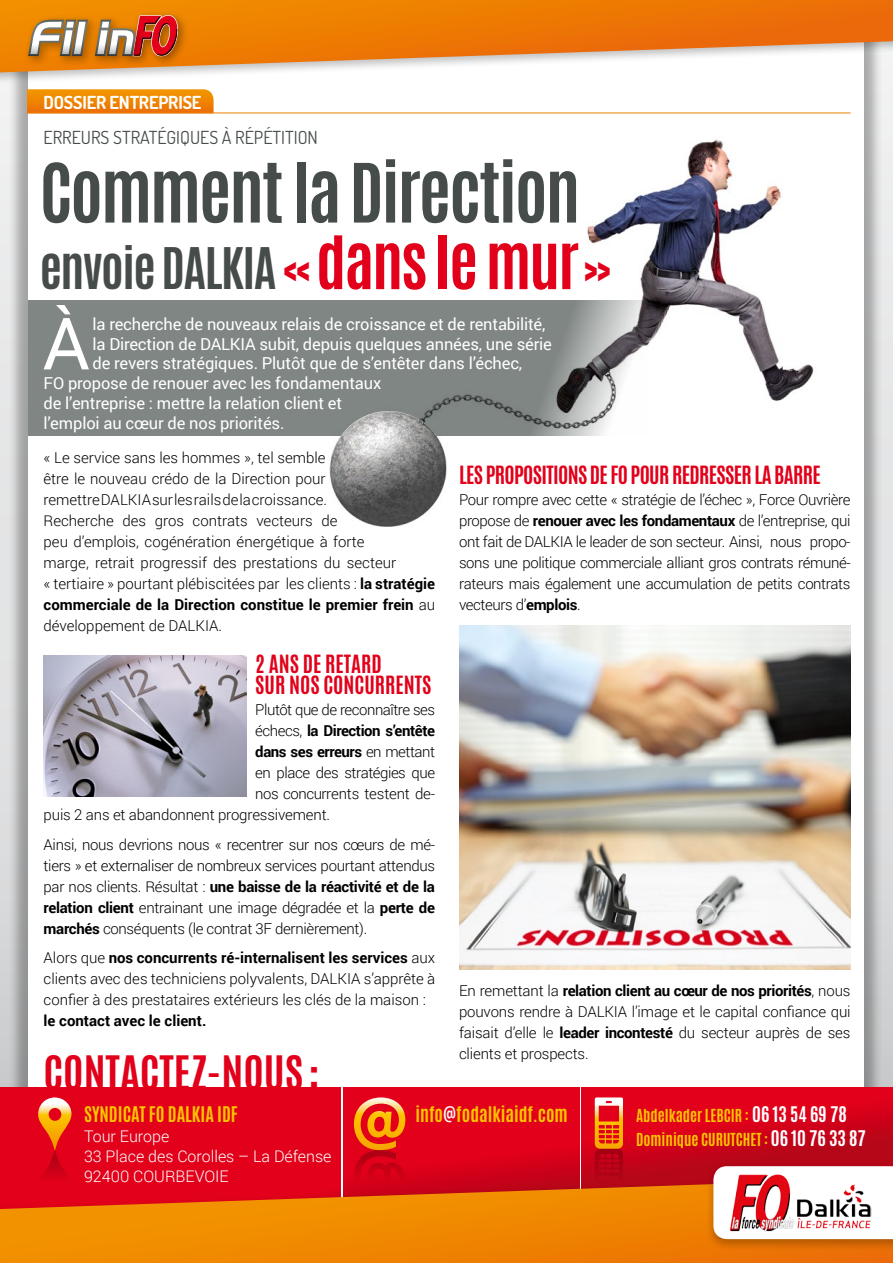
<style>
.page{position:relative;width:893px;height:1263px;background:#fff}
.page>*{position:absolute;margin:0;border:0;box-sizing:border-box;transform-origin:0 0}
.t1{font:72.15px "Roboto";color:#fff}
.t2{font:700 69.45px "Antonio";letter-spacing:-.03em;color:#464c49}
.t3{font:700 47.85px "Antonio";letter-spacing:-.03em;color:#464c49}
.t4{font:700 39.6px "Antonio";color:#e2001a;scale:1.06 1}
.t5{font:700 21px "Antonio";letter-spacing:-.03em;color:#e2001a}
.t6{font:700 21px/21px "Antonio";color:#e2001a}
.t7{font:700 18px "Antonio";color:#fcc400}
.t8{font:18px "Dosis";color:#464c49}
.t9{font:700 18px "Dosis";letter-spacing:-.01em;color:#fff}
.t10{font:16.5px "Roboto";letter-spacing:-.01em;color:#fff}
.t11{font:300 16.05px/19.8px "Roboto";color:#fff}
.t12{font:300 15px/21px "Roboto";color:#000;text-align:justify}
.t13{font:700 15px/24.2px "Antonio";color:#fcc400}
.t14{font:700 15px "Roboto";letter-spacing:-.03em;color:#000}
.t15{font:300 15px "Roboto";letter-spacing:-.03em;color:#000}
.t16{font:700 15px "Roboto";color:#000}
.s1{color:#e2001a}
.s2{font-size:62.1px;color:#e2001a}
.s3{font-weight:700}
.s4{font-weight:300}
.s5{color:#fff}
.s6{font-size:18px;color:#fff}
</style>
<div class="page">
<div style="left:27px;top:300px;width:621px;height:136px;background:#808683"></div>
<img style="left:310px;top:112px;width:541px;height:415px">
<div style="left:0;top:0;width:35px;height:1263px;background:#000;opacity:.3"></div>
<div style="left:857px;top:0;width:36px;height:1263px;background:#000;opacity:.3"></div>
<svg style="left:582px;top:1087px;width:311px;height:84px;background:#d30119"></svg>
<svg style="left:595px;top:1097px;width:28px;height:74px;background:#dd532e"></svg>
<div style="left:0;top:1087px;width:341px;height:176px;background:#e2001a"></div>
<svg style="left:38px;top:1097px;width:33px;height:74px"></svg>
<div style="left:343px;top:1087px;width:236px;height:176px;background:#e2001a"></div>
<svg style="left:354px;top:1097px;width:51px;height:74px"></svg>
<div style="left:0;top:0;width:893px;height:88px;background:#000;opacity:.25"></div>
<svg style="left:0;top:0;width:893px;height:72px;background:#ec943c"></svg>
<div style="left:0;top:1171px;width:893px;height:92px;background:#000;opacity:.25"></div>
<svg style="left:0;top:1178px;width:893px;height:85px;background:#ea6b05"></svg>
<div style="left:706px;top:1162px;width:187px;height:90px;background:#000;opacity:.25"></div>
<svg style="left:713px;top:1166px;width:180px;height:73px"></svg>
<img style="left:728px;top:1173px;width:144px;height:60px">
<svg style="left:27px;top:89px;width:187px;height:24px;background:#ef8506"></svg>
<hr style="left:27px;top:113px;width:823px;height:1px;background:#ee7f00">
<div style="left:128px;top:10px;width:61px;height:58px;background:#000;opacity:.37"></div>
<div style="left:23px;top:14px;width:75px;height:53px;background:#000;opacity:.37"></div>
<div style="left:90px;top:14px;width:56px;height:53px;background:#000;opacity:.37"></div>
<svg style="left:25px;top:15px;width:154px;height:43px;background:#c7743e"></svg>
<img style="left:97px;top:22px;width:37px;height:32px">
<img style="left:44px;top:655px;width:203px;height:142px">
<img style="left:459px;top:625px;width:391px;height:344px">
<p class="t9" style="left:44px;top:90px;width:159px">DOSSIER ENTREPRISE</p>
<p class="t8" style="left:44px;top:126px;width:276px">ERREURS STRATÉGIQUES À RÉPÉTITION</p>
<h2 class="t2" style="left:40px;top:140px;width:542px">Comment la Direction</h2>
<h3 class="t3" style="left:40px;top:232px;width:574px">envoie DALKIA <span class="s1">«</span><span class="s2">dans le mur</span><span class="s1">»</span></h3>
<h1 class="t1" style="left:43px;top:293px;width:48px">À</h1>
<p class="t10" style="left:93px;top:312px;width:454px">la recherche de nouveaux relais de croissance et de rentabilité,</p>
<p class="t10" style="left:93px;top:332px;width:461px">la Direction de DALKIA subit, depuis quelques années, une série</p>
<p class="t10" style="left:93px;top:352px;width:431px">de revers stratégiques. Plutôt que de s’entêter dans l’échec,</p>
<p class="t10" style="left:44px;top:372px;width:339px">FO propose de renouer avec les fondamentaux</p>
<p class="t10" style="left:44px;top:391px;width:300px">de l’entreprise : mettre la relation client et</p>
<p class="t10" style="left:44px;top:411px;width:242px">l’emploi au cœur de nos priorités.</p>
<p class="t12" style="left:44px;top:447px;width:393px;text-align:left">« Le service sans les hommes », tel semble<br>être le nouveau crédo de la Direction pour<br>remettre DALKIA sur les rails de la croissance.<br>Recherche des gros contrats vecteurs de<br>peu d’emplois, cogénération énergétique à forte<br>marge, retrait progressif des prestations du secteur<br>« tertiaire » pourtant plébiscitées par les clients : <span class="s3">la stratégie commerciale de la Direction constitue le premier frein</span> au développement de DALKIA.</p>
<h3 class="t6" style="left:255px;top:654px;width:177px">2 ANS DE RETARD<br>SUR NOS CONCURRENTS</h3>
<p class="t15" style="left:255px;top:699px;width:181px">Plutôt que de reconnaître ses</p>
<p class="t14" style="left:255px;top:720px;width:181px"><span class="s4">échecs,</span> la Direction s’entête</p>
<p class="t14" style="left:255px;top:741px;width:181px">dans ses erreurs <span class="s4">en mettant</span></p>
<p class="t15" style="left:255px;top:762px;width:181px">en place des stratégies que</p>
<p class="t12" style="left:255px;top:783px;width:181px">nos concurrents testent de-</p>
<p class="t12" style="left:44px;top:804px;width:288px">puis 2 ans et abandonnent progressivement.</p>
<p class="t12" style="left:44px;top:833px;width:393px">Ainsi, nous devrions nous « recentrer sur nos cœurs de mé&shy;tiers » et externaliser de nombreux services pourtant attendus par nos clients. Résultat : <span class="s3">une baisse de la réactivité et de la relation client</span> entrainant une image dégradée et la <span class="s3">perte de marchés</span> conséquents (le contrat 3F dernièrement).</p>
<p class="t12" style="left:44px;top:947px;width:393px">Alors que <span class="s3">nos concurrents ré-internalisent les services</span> aux clients avec des techniciens polyvalents, DALKIA s’apprête à confier à des prestataires extérieurs les clés de la maison :</p>
<p class="t16" style="left:44px;top:1010px;width:164px">le contact avec le client.</p>
<h3 class="t4" style="left:44px;top:1043px;width:262px">CONTACTEZ-NOUS :</h3>
<h3 class="t5" style="left:459px;top:459px;width:363px">LES PROPOSITIONS DE FO POUR REDRESSER LA BARRE</h3>
<p class="t12" style="left:459px;top:488px;width:393px">Pour rompre avec cette « stratégie de l’échec », Force Ouvrière propose de <span class="s3">renouer avec les fondamentaux</span> de l’entreprise, qui ont fait de DALKIA le leader de son secteur. Ainsi, nous propo&shy;sons une politique commerciale alliant gros contrats rémuné&shy;rateurs mais également une accumulation de petits contrats vecteurs d’<span class="s3">emplois</span>.</p>
<p class="t12" style="left:459px;top:980px;width:393px">En remettant la <span class="s3">relation client au cœur de nos priorités</span>, nous pouvons rendre à DALKIA l’image et le capital confiance qui faisait d’elle le <span class="s3">leader incontesté</span> du secteur auprès de ses clients et prospects.</p>
<p class="t7" style="left:84px;top:1101px;width:155px">SYNDICAT FO DALKIA IDF</p>
<p class="t11" style="left:84px;top:1126px;width:249px">Tour Europe<br>33 Place des Corolles – La Défense<br>92400 COURBEVOIE</p>
<p class="t7" style="left:415px;top:1101px;width:154px">info<span class="s5">@</span>fodalkiaidf.com</p>
<p class="t13" style="left:636px;top:1104px;width:231px">Abdelkader LEBCIR : <span class="s6">06 13 54 69 78<br></span>Dominique CURUTCHET : <span class="s6">06 10 76 33 87</span></p>
</div>
